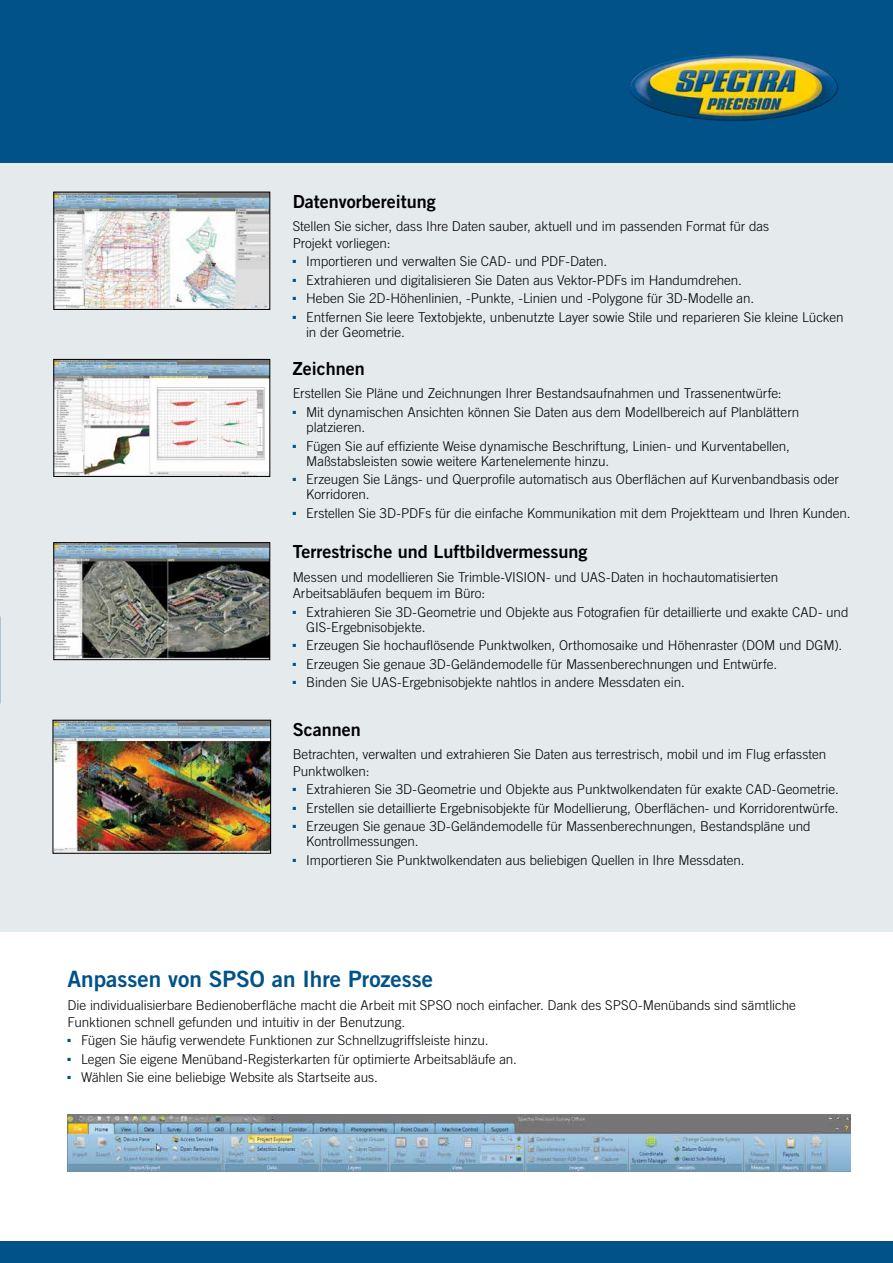
<style>
.page{position:relative;width:893px;height:1263px;background:#e5eaed}
.page>*{position:absolute;margin:0;border:0;box-sizing:border-box;transform-origin:0 0}
.t1{font:22.5px "Trade Gothic LT Std Bd 2";color:#005288}
.t2{font:18px "Trade Gothic LT Std Bd 2";color:#000}
.t3{font:300 13.5px/15px "Trade Gothic LT Std";letter-spacing:-.005em;color:#000}
</style>
<div class="page">
<div style="left:0;top:0;width:893px;height:162px;background:#005288"></div>
<div style="left:0;top:932px;width:893px;height:325px;background:#fff"></div>
<img style="left:67px;top:1115px;width:783px;height:57px">
<div style="left:0;top:1241px;width:893px;height:22px;background:#005288"></div>
<img style="left:56px;top:194px;width:212px;height:114px">
<div style="left:54px;top:192px;width:216px;height:118px;border:1px solid #000"></div>
<img style="left:56px;top:361px;width:212px;height:114px">
<div style="left:54px;top:359px;width:216px;height:118px;border:1px solid #000"></div>
<img style="left:56px;top:544px;width:212px;height:114px">
<div style="left:54px;top:542px;width:216px;height:118px;border:1px solid #000"></div>
<img style="left:55px;top:722px;width:214px;height:129px">
<div style="left:53px;top:720px;width:218px;height:133px;border:1px solid #000"></div>
<img style="left:630px;top:53px;width:208px;height:68px">
<h2 class="t2" style="left:293px;top:190px;width:145px">Datenvorbereitung</h2>
<p class="t3" style="left:293px;top:218px;width:478px;line-height:16.5px">Stellen Sie sicher, dass Ihre Daten sauber, aktuell und im passenden Format für das<br>Projekt vorliegen:</p>
<p class="t3" style="left:293px;top:254px;width:316px"><sup>■</sup> Importieren und verwalten Sie CAD- und PDF-Daten.</p>
<p class="t3" style="left:293px;top:272px;width:451px"><sup>■</sup> Extrahieren und digitalisieren Sie Daten aus Vektor-PDFs im Handumdrehen.</p>
<p class="t3" style="left:293px;top:291px;width:463px"><sup>■</sup> Heben Sie 2D-Höhenlinien, -Punkte, -Linien und -Polygone für 3D-Modelle an.</p>
<p class="t3" style="left:306px;top:309px;width:539px;text-indent:-13px"><sup>■</sup> Entfernen Sie leere Textobjekte, unbenutzte Layer sowie Stile und reparieren Sie kleine Lücken in der Geometrie.</p>
<h2 class="t2" style="left:293px;top:358px;width:74px">Zeichnen</h2>
<p class="t3" style="left:293px;top:386px;width:490px">Erstellen Sie Pläne und Zeichnungen Ihrer Bestandsaufnahmen und Trassenentwürfe:</p>
<p class="t3" style="left:306px;top:404px;width:495px;text-indent:-13px"><sup>■</sup> Mit dynamischen Ansichten können Sie Daten aus dem Modellbereich auf Planblättern platzieren.</p>
<p class="t3" style="left:306px;top:438px;width:485px;text-indent:-13px"><sup>■</sup> Fügen Sie auf effiziente Weise dynamische Beschriftung, Linien- und Kurventabellen,<br>Maßstabsleisten sowie weitere Kartenelemente hinzu.</p>
<p class="t3" style="left:306px;top:471px;width:534px;text-indent:-13px"><sup>■</sup> Erzeugen Sie Längs- und Querprofile automatisch aus Oberflächen auf Kurvenbandbasis oder<br>Korridoren.</p>
<p class="t3" style="left:293px;top:505px;width:559px"><sup>■</sup> Erstellen Sie 3D-PDFs für die einfache Kommunikation mit dem Projektteam und Ihren Kunden.</p>
<h2 class="t2" style="left:293px;top:541px;width:296px">Terrestrische und Luftbildvermessung</h2>
<p class="t3" style="left:293px;top:568px;width:487px;line-height:16.5px">Messen und modellieren Sie Trimble-VISION- und UAS-Daten in hochautomatisierten<br>Arbeitsabläufen bequem im Büro:</p>
<p class="t3" style="left:306px;top:604px;width:544px;text-indent:-13px"><sup>■</sup> Extrahieren Sie 3D-Geometrie und Objekte aus Fotografien für detaillierte und exakte CAD- und<br>GIS-Ergebnisobjekte.</p>
<p class="t3" style="left:293px;top:638px;width:551px"><sup>■</sup> Erzeugen Sie hochauflösende Punktwolken, Orthomosaike und Höhenraster (DOM und DGM).</p>
<p class="t3" style="left:293px;top:656px;width:486px"><sup>■</sup> Erzeugen Sie genaue 3D-Geländemodelle für Massenberechnungen und Entwürfe.</p>
<p class="t3" style="left:293px;top:675px;width:394px"><sup>■</sup> Binden Sie UAS-Ergebnisobjekte nahtlos in andere Messdaten ein.</p>
<h2 class="t2" style="left:293px;top:718px;width:70px">Scannen</h2>
<p class="t3" style="left:293px;top:746px;width:535px;line-height:16.5px">Betrachten, verwalten und extrahieren Sie Daten aus terrestrisch, mobil und im Flug erfassten<br>Punktwolken:</p>
<p class="t3" style="left:293px;top:782px;width:548px"><sup>■</sup> Extrahieren Sie 3D-Geometrie und Objekte aus Punktwolkendaten für exakte CAD-Geometrie.</p>
<p class="t3" style="left:293px;top:800px;width:547px"><sup>■</sup> Erstellen sie detaillierte Ergebnisobjekte für Modellierung, Oberflächen- und Korridorentwürfe.</p>
<p class="t3" style="left:306px;top:819px;width:506px;text-indent:-13px"><sup>■</sup> Erzeugen Sie genaue 3D-Geländemodelle für Massenberechnungen, Bestandspläne und<br>Kontrollmessungen.</p>
<p class="t3" style="left:293px;top:852px;width:453px"><sup>■</sup> Importieren Sie Punktwolkendaten aus beliebigen Quellen in Ihre Messdaten.</p>
<h1 class="t1" style="left:68px;top:965px;width:367px">Anpassen von SPSO an Ihre Prozesse</h1>
<p class="t3" style="left:68px;top:997px;width:730px;line-height:16.5px">Die individualisierbare Bedienoberfläche macht die Arbeit mit SPSO noch einfacher. Dank des SPSO-Menübands sind sämtliche<br>Funktionen schnell gefunden und intuitiv in der Benutzung.</p>
<p class="t3" style="left:68px;top:1032px;width:422px"><sup>■</sup> Fügen Sie häufig verwendete Funktionen zur Schnellzugriffsleiste hinzu.</p>
<p class="t3" style="left:68px;top:1051px;width:451px"><sup>■</sup> Legen Sie eigene Menüband-Registerkarten für optimierte Arbeitsabläufe an.</p>
<p class="t3" style="left:68px;top:1069px;width:312px"><sup>■</sup> Wählen Sie eine beliebige Website als Startseite aus.</p>
</div>
